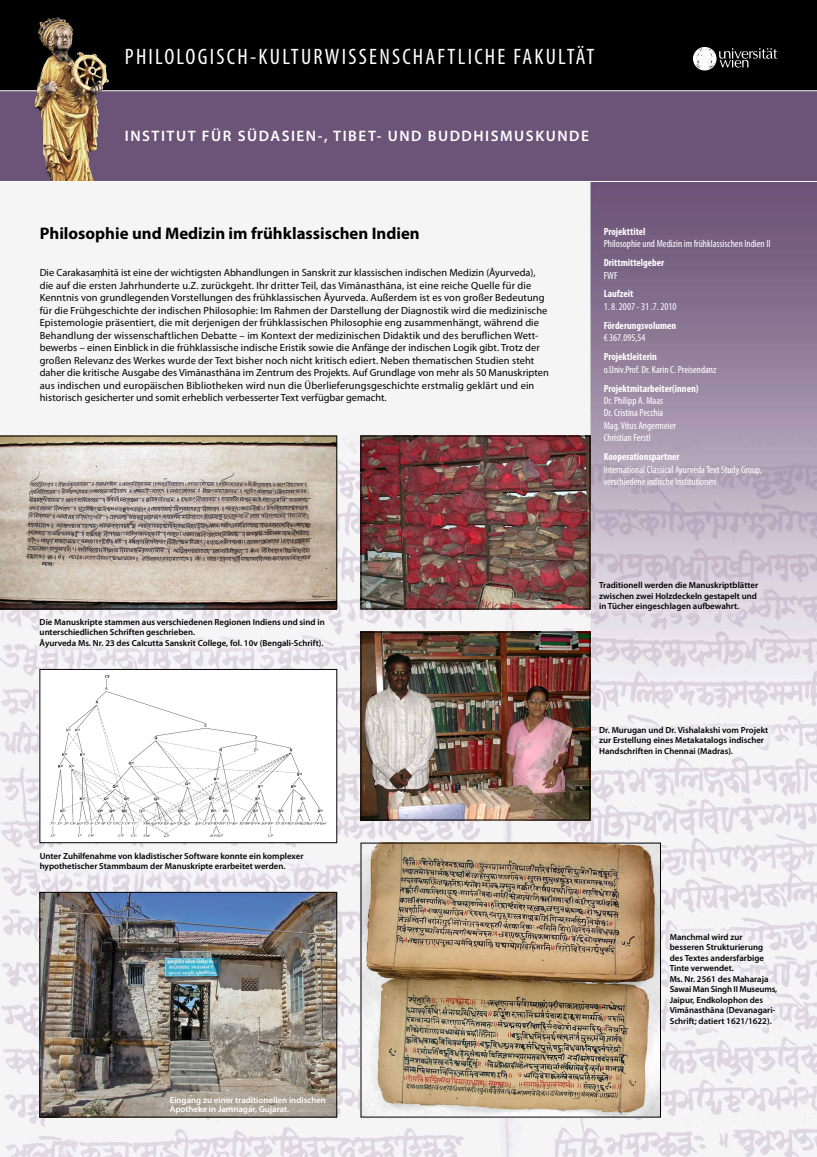
<style>
.page{position:relative;width:817px;height:1157px;background:#fff}
.page>*{position:absolute;margin:0;border:0;box-sizing:border-box;transform-origin:0 0}
.t1{font:condensed 22.4px "Myriad Pro";letter-spacing:.1em;color:#fff}
.t2{font:700 16.8px "Myriad Pro";color:#000}
.t3{font:600 15.2px "Myriad Pro";letter-spacing:.1em;color:#fff}
.t4{font:10.4px/12.5px "Myriad Pro";letter-spacing:.01em;color:#000}
.t5{font:condensed 10.4px/12.5px "Myriad Pro";color:#fff}
.t6{font:700 condensed 10.4px "Myriad Pro";color:#fff}
.t7{font:600 8.8px/10.6px "Myriad Pro";color:#000}
.t8{font:600 8.8px/9.6px "Myriad Pro";color:#fff}
</style>
<div class="page">
<img style="left:0;top:182px;width:816px;height:975px">
<svg style="left:0;top:436px;width:337px;height:173px;background:#b5a99d"></svg>
<img style="left:363px;top:845px;width:295px;height:270px">
<img style="left:363px;top:634px;width:225px;height:184px">
<div style="left:361px;top:632px;width:229px;height:188px;border:1px solid #000"></div>
<img style="left:363px;top:438px;width:225px;height:169px">
<div style="left:361px;top:436px;width:229px;height:173px;border:1px solid #000"></div>
<img style="left:42px;top:671px;width:293px;height:170px">
<div style="left:40px;top:669px;width:297px;height:174px;border:1px solid #000"></div>
<img style="left:42px;top:894px;width:293px;height:221px">
<div style="left:40px;top:892px;width:297px;height:225px;border:1px solid #000"></div>
<div style="left:0;top:0;width:816px;height:91px;background:#000"></div>
<div style="left:0;top:91px;width:816px;height:90px;background:#6c5478"></div>
<hr style="left:0;top:90px;width:816px;height:1px;background:#fff">
<svg style="left:693px;top:47px;width:84px;height:24px"></svg>
<img style="left:38px;top:17px;width:19px;height:44px">
<svg style="left:95px;top:271px;width:7px;height:7px"></svg>
<h1 class="t1" style="left:125px;top:43px;width:471px">PHILOLOGISCH-KULTURWISSENSCHAFTLICHE FAKULTÄT</h1>
<h3 class="t3" style="left:125px;top:126px;width:465px">INSTITUT FÜR SÜDASIEN-, TIBET- UND BUDDHISMUSKUNDE</h3>
<h2 class="t2" style="left:40px;top:223px;width:381px">Philosophie und Medizin im frühklassischen Indien</h2>
<p class="t4" style="left:40px;top:266px;width:510px">Die Carakasa hitā ist eine der wichtigsten Abhandlungen in Sanskrit zur klassischen indischen Medizin (Āyurveda), die auf die ersten Jahrhunderte u.Z. zurückgeht. Ihr dritter Teil, das Vimānasthāna, ist eine reiche Quelle für die Kenntnis von grundlegenden Vorstellungen des frühklassischen Āyurveda. Außerdem ist es von großer Bedeutung für die Frühgeschichte der indischen Philosophie: Im Rahmen der Darstellung der Diagnostik wird die medizinische Epistemologie präsentiert, die mit derjenigen der frühklassischen Philosophie eng zusammenhängt, während die Behandlung der wissenschaftlichen Debatte – im Kontext der medizinischen Didaktik und des beruflichen Wett&shy;bewerbs – einen Einblick in die frühklassische indische Eristik sowie die Anfänge der indischen Logik gibt. Trotz der großen Relevanz des Werkes wurde der Text bisher noch nicht kritisch ediert. Neben thematischen Studien steht daher die kritische Ausgabe des Vimānasthāna im Zentrum des Projekts. Auf Grundlage von mehr als 50 Manuskripten aus indischen und europäischen Bibliotheken wird nun die Überlieferungsgeschichte erstmalig geklärt und ein historisch gesicherter und somit erheblich verbesserter Text verfügbar gemacht.</p>
<p class="t6" style="left:603px;top:225px;width:43px">Projekttitel</p>
<p class="t5" style="left:603px;top:237px;width:168px">Philosophie und Medizin im frühklassischen Indien II</p>
<p class="t6" style="left:603px;top:256px;width:62px">Drittmittelgeber</p>
<p class="t5" style="left:603px;top:269px;width:15px">FWF</p>
<p class="t6" style="left:603px;top:287px;width:31px">Laufzeit</p>
<p class="t5" style="left:603px;top:300px;width:74px">1. 8. 2007 - 31 .7. 2010</p>
<p class="t6" style="left:603px;top:319px;width:74px">Förderungsvolumen</p>
<p class="t5" style="left:603px;top:331px;width:43px">€ 367.095,54</p>
<p class="t6" style="left:603px;top:350px;width:55px">Projektleiterin</p>
<p class="t5" style="left:603px;top:363px;width:114px">o.Univ.Prof. Dr. Karin C. Preisendanz</p>
<p class="t6" style="left:603px;top:381px;width:96px">Projektmitarbeiter(innen)</p>
<p class="t5" style="left:603px;top:394px;width:74px">Dr. Philipp A. Maas<br>Dr. Cristina Pecchia<br>Mag. Vitus Angermeier<br>Christian Ferstl</p>
<p class="t6" style="left:603px;top:450px;width:77px">Kooperationspartner</p>
<p class="t5" style="left:603px;top:463px;width:160px">International Classical Ayurveda Text Study Group, verschiedene indische Institutionen</p>
<p class="t7" style="left:40px;top:616px;width:286px">Die Manuskripte stammen aus verschiedenen Regionen Indiens und sind in unterschiedlichen Schriften geschrieben.<br>Āyurveda Ms. Nr. 23 des Calcutta Sanskrit College, fol. 10v (Bengali-Schrift).</p>
<p class="t7" style="left:599px;top:579px;width:160px">Traditionell werden die Manuskriptblätter zwischen zwei Holzdeckeln gestapelt und in Tücher eingeschlagen aufbewahrt.</p>
<p class="t7" style="left:599px;top:724px;width:170px">Dr. Murugan und Dr. Vishalakshi vom Projekt zur Erstellung eines Metakatalogs indischer<br>Handschriften in Chennai (Madras).</p>
<p class="t7" style="left:40px;top:850px;width:265px">Unter Zuhilfenahme von kladistischer Software konnte ein komplexer hypothetischer Stammbaum der Manuskripte erarbeitet werden.</p>
<p class="t8" style="left:170px;top:1094px;width:157px">Eingang zu einer traditionellen indischen<br>Apotheke in Jamnagar, Gujarat.</p>
<p class="t7" style="left:669px;top:931px;width:109px">Manchmal wird zur besseren Strukturierung des Textes andersfarbige<br>Tinte verwendet.<br>Ms. Nr. 2561 des Maharaja<br>Sawai Man Singh II Museums,<br>Jaipur, Endkolophon des<br>Vimānasthāna (Devanagari-<br>Schrift; datiert 1621/1622).</p>
</div>
